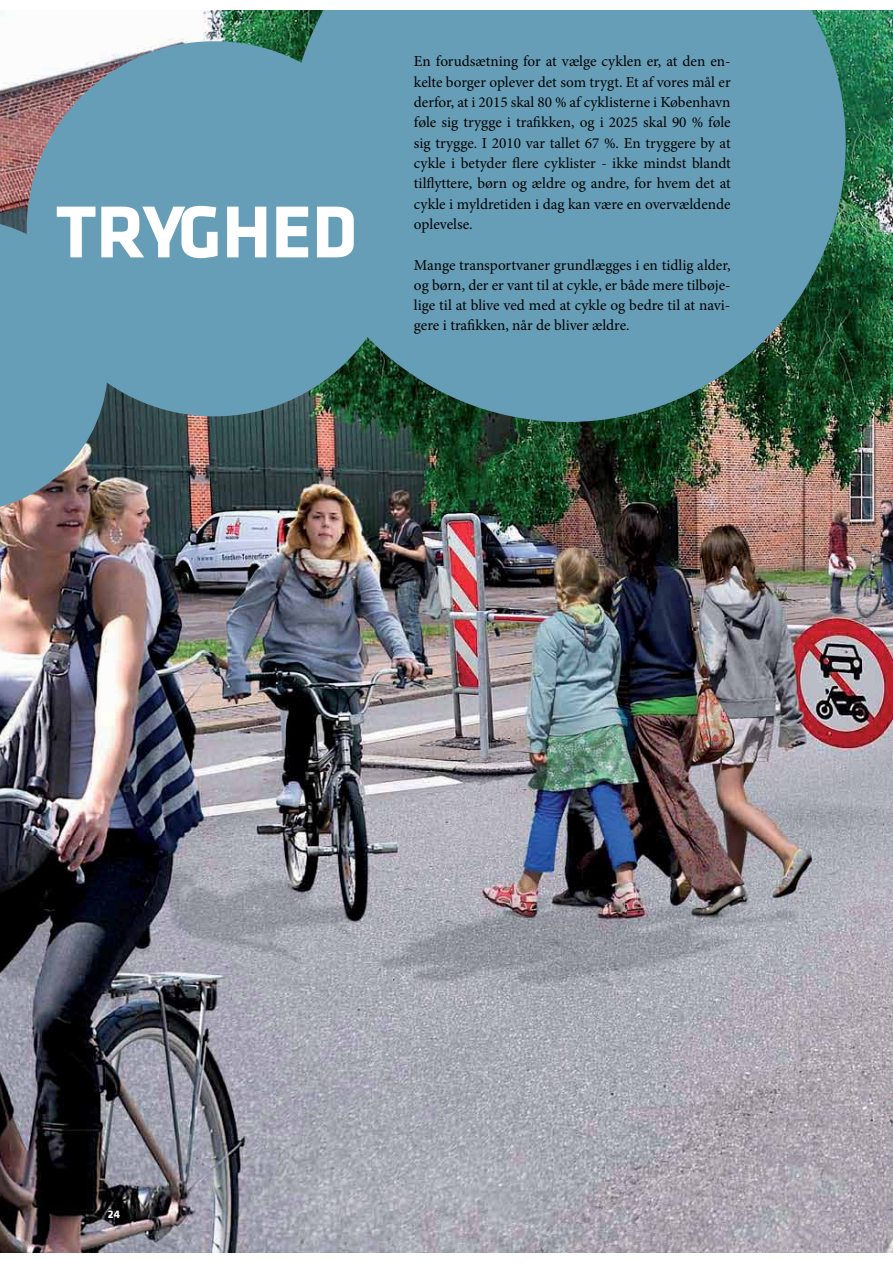
<style>
.page{position:relative;width:893px;height:1263px;background:#fff}
.page>*{position:absolute;margin:0;border:0;box-sizing:border-box;transform-origin:0 0}
.t1{font:700 76.2px "Klavika";color:#fff}
.t2{font:15.3px/20.2px "Minion Pro";color:#000;text-align:justify}
.t3{font:700 11.4px "Klavika";color:#fff}
</style>
<div class="page">
<img style="left:0;top:11px;width:893px;height:1241px">
<svg style="left:0;top:219px;width:108px;height:293px;background:#6991a4"></svg>
<div style="left:27px;top:41px;width:375px;height:375px;background:#679eb7;border-radius:50%"></div>
<svg style="left:289px;top:11px;width:557px;height:411px;background:#5e93a5"></svg>
<h1 class="t1" style="left:56px;top:191px;width:303px">TRYGHED</h1>
<p class="t2" style="left:414px;top:53px;width:318px">En forudsætning for at vælge cyklen er, at den en&shy;kelte borger oplever det som trygt. Et af vores mål er derfor, at i 2015 skal 80 % af cyklisterne i København føle sig trygge i trafikken, og i 2025 skal 90 % føle sig trygge. I 2010 var tallet 67 %. En tryggere by at cykle i betyder flere cyklister - ikke mindst blandt tilflyttere, børn og ældre og andre, for hvem det at cykle i myldretiden i dag kan være en overvældende oplevelse.</p>
<p class="t2" style="left:414px;top:256px;width:318px">Mange transportvaner grundlægges i en tidlig alder, og børn, der er vant til at cykle, er både mere tilbøje&shy;lige til at blive ved med at cykle og bedre til at navi&shy;gere i trafikken, når de bliver ældre.</p>
<p class="t3" style="left:108px;top:1208px;width:14px">24</p>
</div>
